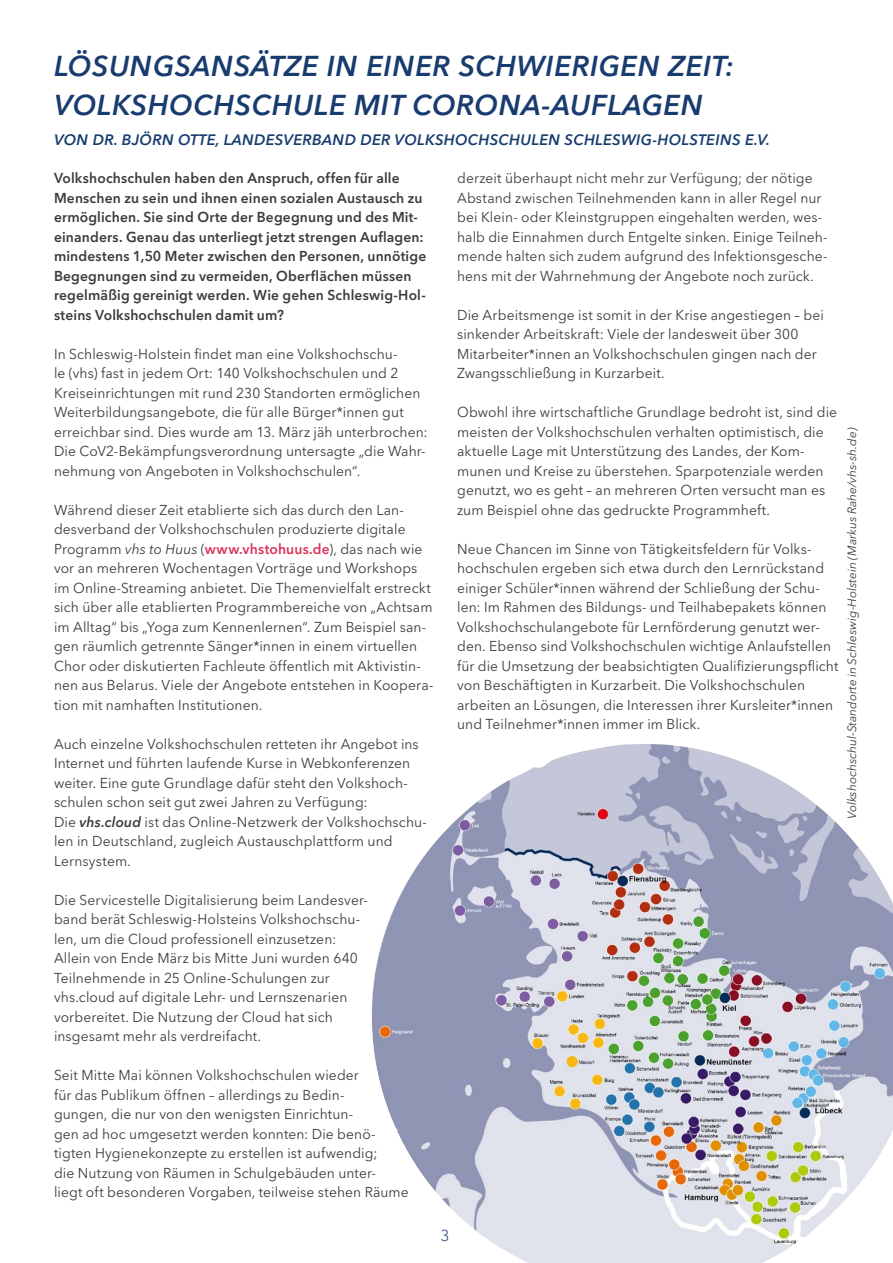
<style>
.page{position:relative;width:893px;height:1263px;background:#fff}
.page>*{position:absolute;margin:0;border:0;box-sizing:border-box;transform-origin:0 0}
.t1{font:italic 600 28.5px/39px "Avenir Next LT Pro";letter-spacing:.02em;color:#183c6f}
.t2{font:300 15.75px "Avenir Next LT Pro";color:#183c6f}
.t3{font:italic 600 15px "Avenir Next LT Pro";letter-spacing:.02em;color:#183c6f}
.t4{font:14.25px/19.5px "Avenir Next LT Pro";letter-spacing:.005em;color:#3c3c3b}
.t5{font:600 14.25px/19.5px "Avenir Next LT Pro";letter-spacing:.01em;color:#3c3c3b}
.t6{font:italic 12px "Avenir Next LT Pro";color:#3c3c3b}
.s1{font-style:italic}
.s2{font-weight:600;color:#da355a}
.s3{font-weight:600;font-style:italic}
</style>
<div class="page">
<img style="left:371px;top:744px;width:522px;height:519px">
<h1 class="t1" style="left:54px;top:46px;width:682px">LÖSUNGSANSÄTZE IN EINER SCHWIERIGEN ZEIT:<br>VOLKSHOCHSCHULE MIT CORONA-AUFLAGEN</h1>
<p class="t3" style="left:54px;top:130px;width:717px">VON DR. BJÖRN OTTE, LANDESVERBAND DER VOLKSHOCHSCHULEN SCHLESWIG-HOLSTEINS E.V.</p>
<p class="t5" style="left:54px;top:168px;width:374px">Volkshochschulen haben den Anspruch, offen für alle Menschen zu sein und ihnen einen sozialen Austausch zu ermöglichen. Sie sind Orte der Begegnung und des Mit&shy;einanders. Genau das unterliegt jetzt strengen Auflagen: mindestens 1,50 Meter zwischen den Personen, unnötige Begegnungen sind zu vermeiden, Oberflächen müssen regelmäßig gereinigt werden. Wie gehen Schleswig-Hol&shy;steins Volkshochschulen damit um?</p>
<p class="t4" style="left:54px;top:344px;width:375px">In Schleswig-Holstein findet man eine Volkshochschu-<br>le (vhs) fast in jedem Ort: 140 Volkshochschulen und 2<br>Kreiseinrichtungen mit rund 230 Standorten ermöglichen Weiterbildungsangebote, die für alle Bürger*innen gut erreichbar sind. Dies wurde am 13. März jäh unterbrochen:<br>Die CoV2-Bekämpfungsverordnung untersagte „die Wahr&shy;nehmung von Angeboten in Volkshochschulen“.</p>
<p class="t4" style="left:54px;top:500px;width:381px">Während dieser Zeit etablierte sich das durch den Lan&shy;desverband der Volkshochschulen produzierte digitale Programm <span class="s1">vhs to Huus</span> (<span class="s2">www.vhstohuus.de</span>), das nach wie vor an mehreren Wochentagen Vorträge und Workshops im Online-Streaming anbietet. Die Themenvielfalt erstreckt sich über alle etablierten Programmbereiche von „Achtsam im Alltag“ bis „Yoga zum Kennenlernen“. Zum Beispiel san&shy;gen räumlich getrennte Sänger*innen in einem virtuellen Chor oder diskutierten Fachleute öffentlich mit Aktivistin&shy;nen aus Belarus. Viele der Angebote entstehen in Koopera&shy;tion mit namhaften Institutionen.</p>
<p class="t4" style="left:54px;top:734px;width:374px">Auch einzelne Volkshochschulen retteten ihr Angebot ins Internet und führten laufende Kurse in Webkonferenzen weiter. Eine gute Grundlage dafür steht den Volkshoch&shy;schulen schon seit gut zwei Jahren zu Verfügung:<br>Die <span class="s3">vhs.cloud</span> ist das Online-Netzwerk der Volkshochschu&shy;len in Deutschland, zugleich Austauschplattform und Lernsystem.</p>
<p class="t4" style="left:54px;top:890px;width:315px">Die Servicestelle Digitalisierung beim Landesver&shy;band berät Schleswig-Holsteins Volkshochschu&shy;len, um die Cloud professionell einzusetzen:<br>Allein von Ende März bis Mitte Juni wurden 640<br>Teilnehmende in 25 Online-Schulungen zur vhs.cloud auf digitale Lehr- und Lernszenarien vorbereitet. Die Nutzung der Cloud hat sich insgesamt mehr als verdreifacht.</p>
<p class="t4" style="left:54px;top:1065px;width:356px">Seit Mitte Mai können Volkshochschulen wieder<br>für das Publikum öffnen – allerdings zu Bedin-<br>gungen, die nur von den wenigsten Einrichtun-<br>gen ad hoc umgesetzt werden konnten: Die benö&shy;tigten Hygienekonzepte zu erstellen ist aufwendig;<br>die Nutzung von Räumen in Schulgebäuden unter-<br>liegt oft besonderen Vorgaben, teilweise stehen Räume</p>
<p class="t4" style="left:457px;top:168px;width:372px">derzeit überhaupt nicht mehr zur Verfügung; der nötige Abstand zwischen Teilnehmenden kann in aller Regel nur bei Klein- oder Kleinstgruppen eingehalten werden, wes&shy;halb die Einnahmen durch Entgelte sinken. Einige Teilneh&shy;mende halten sich zudem aufgrund des Infektionsgesche&shy;hens mit der Wahrnehmung der Angebote noch zurück.</p>
<p class="t4" style="left:457px;top:305px;width:368px">Die Arbeitsmenge ist somit in der Krise angestiegen – bei sinkender Arbeitskraft: Viele der landesweit über 300<br>Mitarbeiter*innen an Volkshochschulen gingen nach der Zwangsschließung in Kurzarbeit.</p>
<p class="t4" style="left:457px;top:402px;width:381px">Obwohl ihre wirtschaftliche Grundlage bedroht ist, sind die meisten der Volkshochschulen verhalten optimistisch, die aktuelle Lage mit Unterstützung des Landes, der Kom&shy;munen und Kreise zu überstehen. Sparpotenziale werden genutzt, wo es geht – an mehreren Orten versucht man es zum Beispiel ohne das gedruckte Programmheft.</p>
<p class="t4" style="left:457px;top:539px;width:383px">Neue Chancen im Sinne von Tätigkeitsfeldern für Volks&shy;hochschulen ergeben sich etwa durch den Lernrückstand einiger Schüler*innen während der Schließung der Schu&shy;len: Im Rahmen des Bildungs- und Teilhabepakets können Volkshochschulangebote für Lernförderung genutzt wer&shy;den. Ebenso sind Volkshochschulen wichtige Anlaufstellen für die Umsetzung der beabsichtigten Qualifizierungspflicht von Beschäftigten in Kurzarbeit. Die Volkshochschulen arbeiten an Lösungen, die Interessen ihrer Kursleiter*innen und Teilnehmer*innen immer im Blick.</p>
<p class="t6" style="left:845px;top:819px;width:393px;rotate:-90deg">Volkshochschul-Standorte in Schleswig-Holstein (Markus Rahe/vhs-sh.de)</p>
<p class="t2" style="left:440px;top:1226px;width:11px">3</p>
</div>
